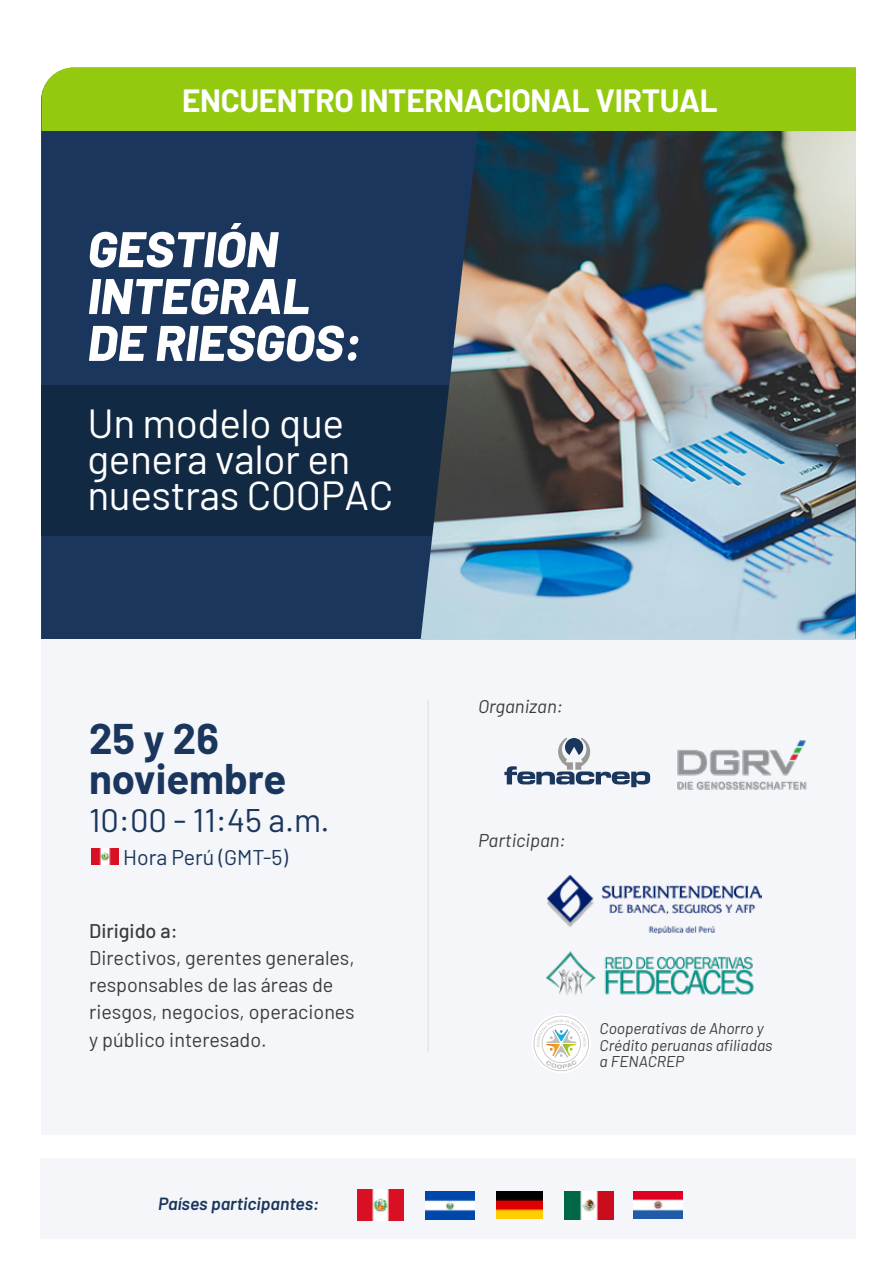
<style>
.page{position:relative;width:893px;height:1263px;background:#fff}
.page>*{position:absolute;margin:0;border:0;box-sizing:border-box;transform-origin:0 0}
.t1{font:italic 800 49.95px/46.8px "Barlow";color:#fff}
.t2{font:700 41.85px/40.5px "Barlow";color:#1b365d}
.t3{font:40.65px/36px "Barlow";letter-spacing:-.01em;color:#fff}
.t4{font:32.7px "Barlow";color:#1b365d}
.t5{font:700 31.35px "Barlow";letter-spacing:-.01em;color:#fff}
.t6{font:21.3px "Barlow";color:#1b365d}
.t7{font:19.8px/27px "Barlow";color:#3c3c3b}
.t8{font:500 19.8px "Barlow";color:#3c3c3b}
.t9{font:italic 18.45px "Barlow";color:#3c3c3b}
.t10{font:italic 600 17.7px "Barlow";color:#1b365d}
.t11{font:italic 15.6px/16.5px "Barlow";color:#3c3c3b}
</style>
<div class="page">
<div style="left:41px;top:131px;width:380px;height:509px;background:#1b365d"></div>
<div style="left:41px;top:385px;width:423px;height:151px;background:#122944"></div>
<div style="left:41px;top:640px;width:815px;height:495px;background:#f4f6f9"></div>
<img style="left:91px;top:849px;width:27px;height:16px">
<div style="left:41px;top:67px;width:815px;height:64px;background:#93c90f"></div>
<img style="left:677px;top:740px;width:130px;height:50px">
<svg style="left:504px;top:738px;width:146px;height:49px"></svg>
<img style="left:421px;top:131px;width:435px;height:509px">
<hr style="left:427px;top:700px;width:2px;height:352px;background:#d6d6d6">
<img style="left:547px;top:875px;width:215px;height:58px">
<img style="left:547px;top:951px;width:207px;height:44px">
<div style="left:531px;top:1014px;width:60px;height:59px;background:#fff;border-radius:50%"></div>
<svg style="left:534px;top:1016px;width:55px;height:55px"></svg>
<div style="left:40px;top:1158px;width:816px;height:80px;background:#f4f6f9"></div>
<img style="left:358px;top:1190px;width:45px;height:30px">
<img style="left:497px;top:1191px;width:45px;height:28px">
<img style="left:425px;top:1191px;width:50px;height:28px">
<img style="left:634px;top:1191px;width:49px;height:28px">
<img style="left:564px;top:1191px;width:49px;height:28px">
<h3 class="t5" style="left:182px;top:77px;width:537px">ENCUENTRO INTERNACIONAL VIRTUAL</h3>
<h1 class="t1" style="left:87px;top:222px;width:276px">GESTIÓN<br>INTEGRAL<br>DE RIESGOS:</h1>
<h3 class="t3" style="left:87px;top:402px;width:307px">Un modelo que genera valor en nuestras COOPAC</h3>
<h2 class="t2" style="left:89px;top:715px;width:199px">25 y 26 noviembre</h2>
<h3 class="t4" style="left:89px;top:796px;width:242px">10:00 - 11:45 a.m.</h3>
<p class="t6" style="left:123px;top:842px;width:166px">Hora Perú (GMT-5)</p>
<p class="t8" style="left:89px;top:917px;width:90px">Dirigido a:</p>
<p class="t7" style="left:89px;top:943px;width:267px">Directivos, gerentes generales, responsables de las áreas de riesgos, negocios, operaciones y público interesado.</p>
<p class="t10" style="left:158px;top:1190px;width:162px">Países participantes:</p>
<p class="t9" style="left:478px;top:693px;width:86px">Organizan:</p>
<p class="t9" style="left:478px;top:827px;width:89px">Participan:</p>
<p class="t11" style="left:599px;top:1019px;width:175px">Cooperativas de Ahorro y<br>Crédito peruanas afiliadas a FENACREP</p>
</div>
